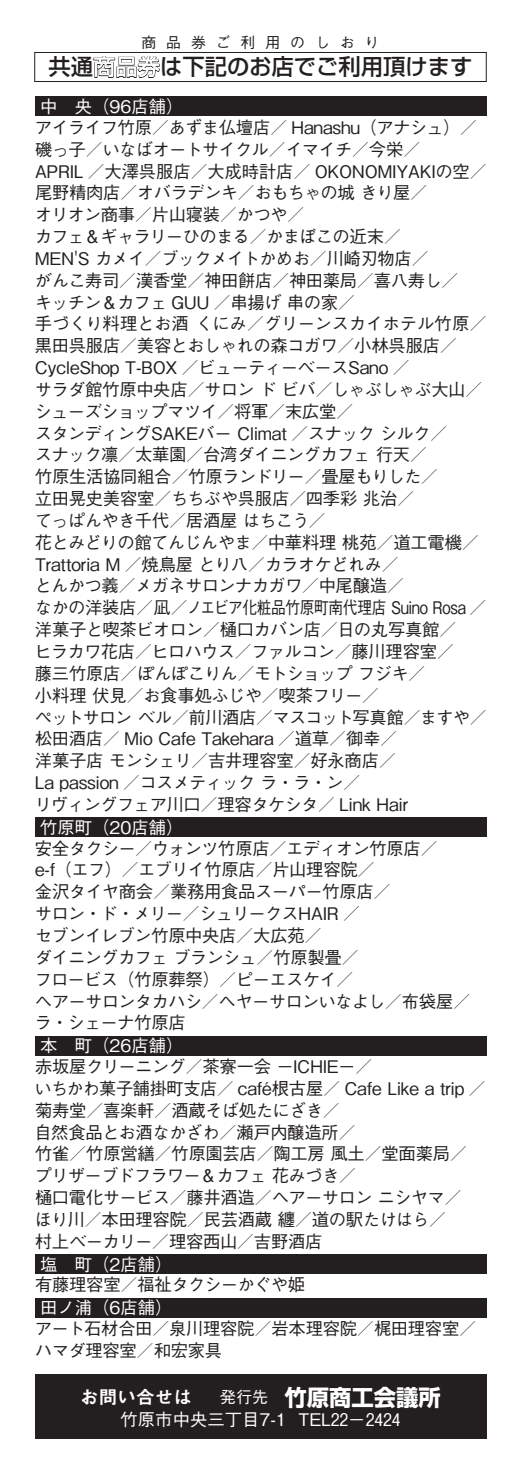
<style>
.page{position:relative;width:521px;height:1474px;background:#fff}
.page>*{position:absolute;margin:0;border:0;box-sizing:border-box;transform-origin:0 0}
.t1{font:500 22.4px "Shin Go Pr 6";color:#231f20}
.t2{font:700 22.4px "Shin Go Pr 6 N";color:#fff}
.t3{font:18.55px "Midashi Go Pr 6 N MB31";color:#fff}
.t4{font:500 17.32px/21.9px "Gothic BBB Pr 6 N";letter-spacing:-.025em;color:#231f20}
.t5{font:500 17.32px "Gothic BBB Pr 6 N";color:#fff}
.t6{font:500 16.1px "Gothic BBB Pr 6 N";color:#fff}
.t7{font:500 14.88px "Gothic BBB Pr 6 N";color:#231f20}
.s1{font-family:"Gothic BBB Pr 6 N";font-weight:500}
</style>
<div class="page">
<div style="left:34px;top:52px;width:453px;height:30px;border:1px solid #231f20"></div>
<div style="left:35px;top:97px;width:452px;height:19px;background:#231f20"></div>
<div style="left:35px;top:817px;width:452px;height:19px;background:#231f20"></div>
<div style="left:35px;top:1035px;width:452px;height:20px;background:#231f20"></div>
<div style="left:35px;top:1254px;width:452px;height:19px;background:#231f20"></div>
<div style="left:35px;top:1297px;width:452px;height:20px;background:#231f20"></div>
<div style="left:35px;top:1374px;width:451px;height:65px;background:#231f20"></div>
<p class="t7" style="left:216px;top:30px;width:16px">ご</p>
<p class="t7" style="left:141px;top:30px;width:16px">商</p>
<p class="t1" style="left:48px;top:49px;width:426px">共通商品券は下記のお店でご利用頂けます</p>
<p class="t5" style="left:40px;top:92px;width:145px">中　央（96店舗(</p>
<p class="t4" style="left:34px;top:115px;width:454px">アイライフ竹原／あずま仏壇店／ Hanashu（アナシュ(／磯っ子／いなばオートサイクル／イマイチ／今栄／<br>APRIL ／大澤呉服店／大成時計店／ OKONOMIYAKIの空／尾野精肉店／オバラデンキ／おもちゃの城きり屋／<br>オリオン商事／片山寝装／かつや／<br>カフェ＆ギャラリーひのまる／かまぼこの近末／<br>MEN S' カメイ／ブックメイトかめお／川崎刃物店／<br>がんこ寿司／漢香堂／神田餅店／神田薬局／喜八寿し／<br>キッチン＆カフェ GUU ／串揚げ串の家／<br>手づくり料理とお酒くにみ／グリーンスカイホテル竹原／黒田呉服店／美容とおしゃれの森コガワ／小林呉服店／<br>CycleShop T-BOX ／ビューティーベースSano ／<br>サラダ館竹原中央店／サロンドビバ／しゃぶしゃぶ大山／シューズショップマツイ／将軍／末広堂／<br>スタンディングSAKEバー Climat ／スナックシルク／<br>スナック凛／太華園／台湾ダイニングカフェ行天／<br>竹原生活協同組合／竹原ランドリー／畳屋もりした／<br>立田晃史美容室／ちちぶや呉服店／四季彩兆治／<br>てっぱんやき千代／居酒屋はちこう／<br>花とみどりの館てんじんやま／中華料理桃苑／道工電機／<br>Trattoria M ／焼鳥屋とり八／カラオケどれみ／<br>とんかつ義／メガネサロンナカガワ／中尾醸造／<br>なかの洋装店／凪／ノエビア化粧品竹原町南代理店 Suino Rosa ／洋菓子と喫茶ビオロン／樋口カバン店／日の丸写真館／<br>ヒラカワ花店／ヒロハウス／ファルコン／藤川理容室／<br>藤三竹原店／ぽんぽこりん／モトショップフジキ／<br>小料理伏見／お食事処ふじや／喫茶フリー／<br>ペットサロンベル／前川酒店／マスコット写真館／ますや／松田酒店／ Mio Cafe Takehara ／道草／御幸／<br>洋菓子店モンシェリ／吉井理容室／好永商店／<br>La passion ／コスメティックラ・ラ・ン／<br>リヴィングフェア川口／理容タケシタ／ Link Hair</p>
<p class="t5" style="left:40px;top:813px;width:145px">竹原町（20店舗(</p>
<p class="t4" style="left:35px;top:836px;width:437px">安全タクシー／ウォンツ竹原店／エディオン竹原店／<br>（f -e エフ）／エブリイ竹原店／片山理容院／<br>金沢タイヤ商会／業務用食品スーパー竹原店／<br>サロン・ド・メリー／シュリークスHAIR ／<br>セブンイレブン竹原中央店／大広苑／<br>ダイニングカフェブランシュ／竹原製畳／<br>フロービス（竹原葬祭）／ピーエスケイ／<br>ヘアーサロンタカハシ／ヘヤーサロンいなよし／布袋屋／ラ・シェーナ竹原店</p>
<p class="t5" style="left:40px;top:1031px;width:145px">本　町（26店舗(</p>
<p class="t4" style="left:35px;top:1054px;width:453px">赤坂屋クリーニング／茶寮一会－ICHIE－／<br>いちかわ菓子舗掛町支店／ café根古屋／ Cafe Like a trip ／菊寿堂／喜楽軒／酒蔵そば処たにざき／<br>自然食品とお酒なかざわ／瀬戸内醸造所／<br>竹雀／竹原営繕／竹原園芸店／陶工房風土／堂面薬局／プリザーブドフラワー＆カフェ花みづき／<br>樋口電化サービス／藤井酒造／ヘアーサロンニシヤマ／<br>ほり川／本田理容院／民芸酒蔵纏／道の駅たけはら／<br>村上ベーカリー／理容西山／吉野酒店</p>
<p class="t5" style="left:40px;top:1250px;width:134px">塩　町（2店舗(</p>
<p class="t4" style="left:35px;top:1272px;width:272px">有藤理容室／福祉タクシーかぐや姫</p>
<p class="t5" style="left:40px;top:1293px;width:134px">田ノ浦（6店舗(</p>
<p class="t4" style="left:35px;top:1316px;width:443px">アート石材合田／泉川理容院／岩本理容院／梶田理容室／ハマダ理容室／和宏家具</p>
<p class="t2" style="left:284px;top:1379px;width:158px">竹原商工会議所</p>
<p class="t7" style="left:191px;top:30px;width:16px">券</p>
<p class="t7" style="left:241px;top:30px;width:16px">利</p>
<p class="t7" style="left:265px;top:30px;width:16px">用</p>
<p class="t7" style="left:166px;top:30px;width:16px">品</p>
<p class="t7" style="left:340px;top:30px;width:16px">お</p>
<p class="t7" style="left:315px;top:30px;width:16px">し</p>
<p class="t7" style="left:365px;top:30px;width:16px">り</p>
<p class="t7" style="left:290px;top:30px;width:16px">の</p>
<p class="t3" style="left:80px;top:1382px;width:132px">お問い合せは<span class="s1">　</span></p>
<p class="t6" style="left:220px;top:1384px;width:66px">発行先　</p>
<p class="t5" style="left:121px;top:1405px;width:168px">竹原市中央三丁目7-1</p>
<p class="t5" style="left:298px;top:1405px;width:103px">TEL22− 2424</p>
</div>
